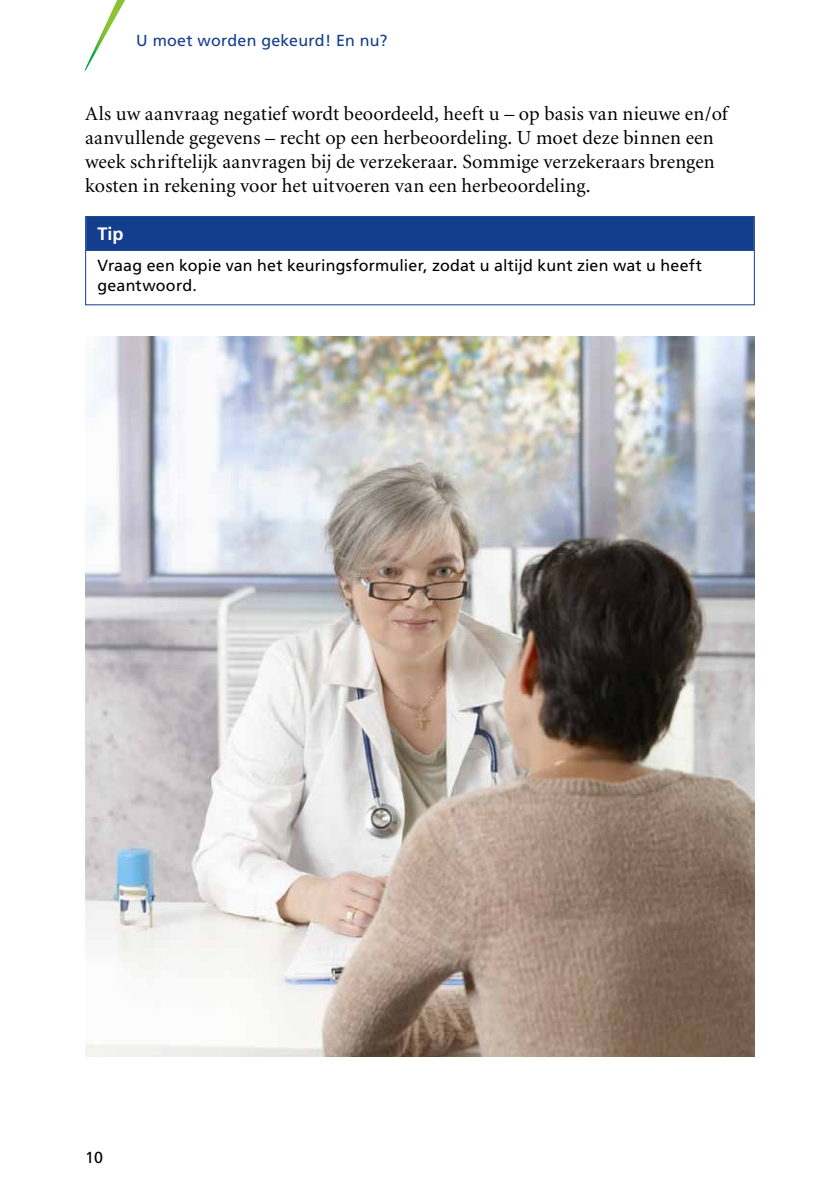
<style>
.page{position:relative;width:840px;height:1191px;background:#fff}
.page>*{position:absolute;margin:0;border:0;box-sizing:border-box;transform-origin:0 0}
.t1{font:20px/24px "Minion";letter-spacing:.005em;color:#000}
.t2{font:700 18px "Frutiger";color:#fff}
.t3{font:16px/20px "Frutiger";letter-spacing:.01em;color:#000}
.t4{font:16px "Frutiger";letter-spacing:.015em;color:#133d8d}
</style>
<div class="page">
<svg style="left:84px;top:0;width:41px;height:70px"></svg>
<div style="left:86px;top:217px;width:667px;height:34px;background:#133d8d"></div>
<div style="left:85px;top:216px;width:669px;height:89px;border:1px solid #133d8d"></div>
<img style="left:85px;top:336px;width:669px;height:720px">
<p class="t4" style="left:136px;top:31px;width:253px">U moet worden gekeurd! En nu?</p>
<p class="t1" style="left:85px;top:102px;width:643px">Als uw aanvraag negatief wordt beoordeeld, heeft u – op basis van nieuwe en/of aanvullende gegevens – recht op een herbeoordeling. U moet deze binnen een week schriftelijk aanvragen bij de verzekeraar. Sommige verzekeraars brengen kosten in rekening voor het uitvoeren van een herbeoordeling.</p>
<p class="t2" style="left:97px;top:223px;width:28px">Tip</p>
<p class="t3" style="left:97px;top:256px;width:605px">Vraag een kopie van het keuringsformulier, zodat u altijd kunt zien wat u heeft geantwoord.</p>
<p class="t3" style="left:85px;top:1147px;width:19px">10</p>
</div>
